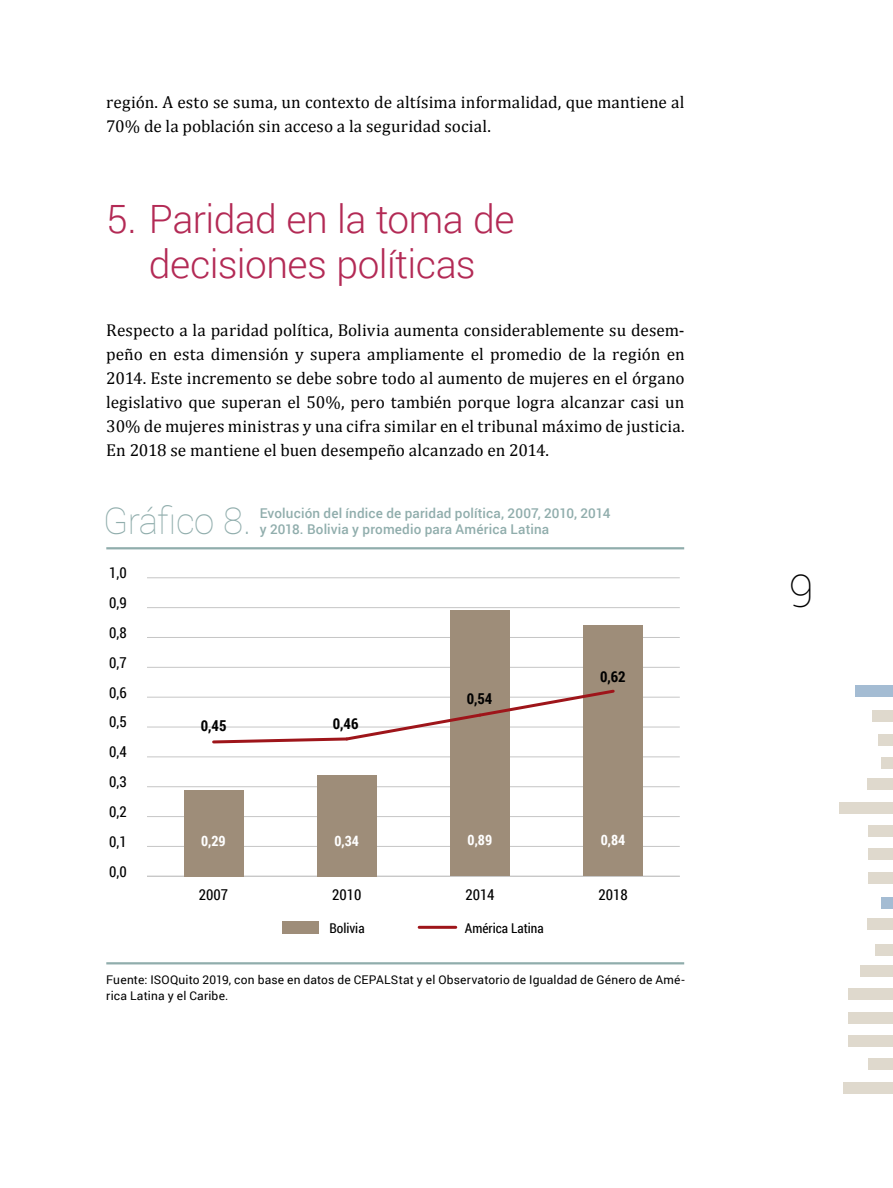
<style>
.page{position:relative;width:893px;height:1188px;background:#fff}
.page>*{position:absolute;margin:0;border:0;box-sizing:border-box;transform-origin:0 0}
.t1{font:100 45px "Roboto";color:#000}
.t2{font:300 39px/45px "Roboto";letter-spacing:-.015em;color:#b32a55;text-align:center}
.t3{font:100 36.75px "Roboto";letter-spacing:-.025em;color:#90adac}
.t4{font:17.25px/24px "Cambria";letter-spacing:.005em;color:#000}
.t5{font:15px "Roboto Condensed";color:#000}
.t6{font:700 15px "Roboto Condensed";color:#000}
.t7{font:700 14.25px "Roboto Condensed";color:#fff}
.t8{font:500 13.5px/16.5px "Roboto";letter-spacing:.01em;color:#90adac}
.t9{font:13.5px "Roboto Condensed";color:#000}
.t10{font:12px/16.5px "Roboto";letter-spacing:.015em;color:#000}
</style>
<div class="page">
<div style="left:843px;top:1082px;width:50px;height:11px;background:#dfd9cd"></div>
<div style="left:868px;top:1059px;width:25px;height:11px;background:#dfd9cd"></div>
<div style="left:848px;top:1035px;width:45px;height:12px;background:#dfd9cd"></div>
<div style="left:848px;top:1012px;width:45px;height:11px;background:#dfd9cd"></div>
<div style="left:848px;top:989px;width:45px;height:11px;background:#dfd9cd"></div>
<div style="left:860px;top:965px;width:33px;height:12px;background:#dfd9cd"></div>
<div style="left:875px;top:944px;width:18px;height:11px;background:#dfd9cd"></div>
<div style="left:868px;top:919px;width:25px;height:11px;background:#dfd9cd"></div>
<div style="left:881px;top:898px;width:12px;height:11px;background:#a4bcd3"></div>
<div style="left:869px;top:872px;width:24px;height:11px;background:#dfd9cd"></div>
<div style="left:869px;top:849px;width:24px;height:11px;background:#dfd9cd"></div>
<div style="left:868px;top:825px;width:25px;height:12px;background:#dfd9cd"></div>
<div style="left:839px;top:802px;width:54px;height:11px;background:#dfd9cd"></div>
<div style="left:868px;top:779px;width:25px;height:11px;background:#dfd9cd"></div>
<div style="left:882px;top:758px;width:11px;height:11px;background:#dfd9cd"></div>
<div style="left:878px;top:734px;width:15px;height:11px;background:#dfd9cd"></div>
<div style="left:872px;top:711px;width:21px;height:11px;background:#dfd9cd"></div>
<div style="left:855px;top:685px;width:38px;height:12px;background:#a4bcd3"></div>
<hr style="left:106px;top:547px;width:578px;height:2px;background:#90adac">
<hr style="left:106px;top:962px;width:578px;height:2px;background:#90adac">
<hr style="left:147px;top:876px;width:533px;height:1px;background:#c6c6c6">
<hr style="left:147px;top:846px;width:533px;height:1px;background:#c6c6c6">
<hr style="left:147px;top:816px;width:533px;height:1px;background:#c6c6c6">
<hr style="left:147px;top:786px;width:533px;height:1px;background:#c6c6c6">
<hr style="left:147px;top:757px;width:533px;height:1px;background:#c6c6c6">
<hr style="left:147px;top:727px;width:533px;height:1px;background:#c6c6c6">
<hr style="left:147px;top:697px;width:533px;height:1px;background:#c6c6c6">
<hr style="left:147px;top:667px;width:533px;height:1px;background:#c6c6c6">
<hr style="left:147px;top:637px;width:533px;height:1px;background:#c6c6c6">
<hr style="left:147px;top:607px;width:533px;height:1px;background:#c6c6c6">
<hr style="left:147px;top:577px;width:533px;height:1px;background:#c6c6c6">
<div style="left:282px;top:921px;width:37px;height:13px;background:#9e8d79"></div>
<div style="left:184px;top:790px;width:60px;height:86px;background:#9e8d79"></div>
<div style="left:317px;top:775px;width:60px;height:101px;background:#9e8d79"></div>
<div style="left:450px;top:611px;width:60px;height:265px;background:#9e8d79"></div>
<div style="left:583px;top:626px;width:60px;height:250px;background:#9e8d79"></div>
<hr style="left:419px;top:926px;width:37px;height:3px;background:#9e151a">
<svg style="left:211px;top:689px;width:404px;height:55px"></svg>
<p class="t4" style="left:106px;top:90px;width:580px">región. A esto se suma, un contexto de altísima informalidad, que mantiene al<br>70% de la población sin acceso a la seguridad social.</p>
<h2 class="t2" style="left:106px;top:195px;width:410px">5. Paridad en la toma de decisiones políticas</h2>
<p class="t4" style="left:106px;top:318px;width:580px;text-align:justify">Respecto a la paridad política, Bolivia aumenta considerablemente su desem&shy;peño en esta dimensión y supera ampliamente el promedio de la región en 2014. Este incremento se debe sobre todo al aumento de mujeres en el órgano legislativo que superan el 50%, pero también porque logra alcanzar casi un 30% de mujeres ministras y una cifra similar en el tribunal máximo de justicia.<br>En 2018 se mantiene el buen desempeño alcanzado en 2014.</p>
<h3 class="t3" style="left:103px;top:496px;width:149px">Gráfico 8.</h3>
<p class="t8" style="left:260px;top:504px;width:352px">Evolución del índice de paridad política, 2007, 2010, 2014 y 2018. Bolivia y promedio para América Latina</p>
<p class="t5" style="left:109px;top:562px;width:19px">1,0</p>
<p class="t5" style="left:109px;top:592px;width:19px">0,9</p>
<p class="t5" style="left:109px;top:622px;width:19px">0,8</p>
<p class="t5" style="left:109px;top:652px;width:19px">0,7</p>
<p class="t5" style="left:109px;top:682px;width:19px">0,6</p>
<p class="t5" style="left:109px;top:712px;width:19px">0,5</p>
<p class="t5" style="left:109px;top:741px;width:19px">0,4</p>
<p class="t5" style="left:109px;top:771px;width:19px">0,3</p>
<p class="t5" style="left:109px;top:801px;width:19px">0,2</p>
<p class="t5" style="left:109px;top:831px;width:19px">0,1</p>
<p class="t5" style="left:109px;top:861px;width:19px">0,0</p>
<p class="t6" style="left:201px;top:715px;width:27px">0,45</p>
<p class="t6" style="left:333px;top:713px;width:27px">0,46</p>
<p class="t6" style="left:467px;top:688px;width:27px">0,54</p>
<p class="t6" style="left:600px;top:666px;width:27px">0,62</p>
<p class="t7" style="left:201px;top:831px;width:26px">0,29</p>
<p class="t7" style="left:334px;top:831px;width:26px">0,34</p>
<p class="t7" style="left:468px;top:830px;width:26px">0,89</p>
<p class="t7" style="left:601px;top:830px;width:26px">0,84</p>
<p class="t5" style="left:199px;top:884px;width:31px">2007</p>
<p class="t5" style="left:332px;top:884px;width:31px">2010</p>
<p class="t5" style="left:465px;top:884px;width:31px">2014</p>
<p class="t5" style="left:598px;top:884px;width:31px">2018</p>
<p class="t9" style="left:329px;top:919px;width:37px">Bolivia</p>
<p class="t9" style="left:465px;top:919px;width:80px">América Latina</p>
<p class="t10" style="left:106px;top:971px;width:580px">Fuente: ISOQuito 2019, con base en datos de CEPALStat y el Observatorio de Igualdad de Género de Amé&shy;rica Latina y el Caribe.</p>
<h1 class="t1" style="left:789px;top:560px;width:26px">9</h1>
</div>
